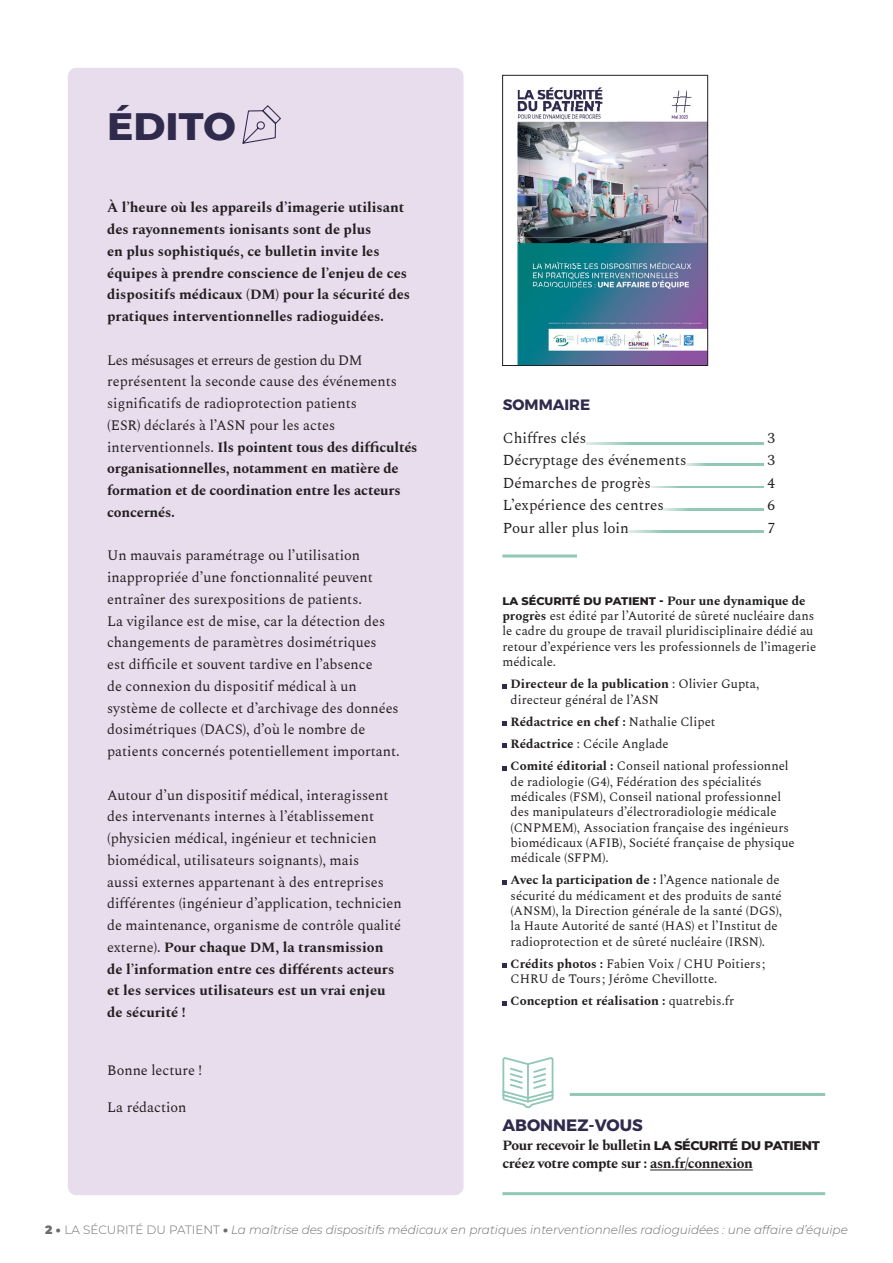
<style>
.page{position:relative;width:893px;height:1263px;background:#fff}
.page>*{position:absolute;margin:0;border:0;box-sizing:border-box;transform-origin:0 0}
.t1{font:800 39px "Montserrat";color:#302a4c}
.t2{font:700 16.5px "Montserrat";color:#302a4c}
.t3{font:15px "Spectral";color:#231f20}
.t4{font:700 15px "Montserrat";color:#302a4c}
.t5{font:14.25px/21.8px "Spectral";color:#231f20}
.t6{font:700 14.25px/21.8px "Spectral";color:#231f20}
.t7{font:700 14.25px/18px "Spectral";letter-spacing:-.03em;color:#231f20}
.t8{font:12.75px/15.3px "Spectral";color:#231f20}
.t9{font:700 12.75px "Spectral";color:#231f20}
.t10{font:italic 300 12px "Montserrat";color:#6c6d70}
.t11{font:800 11.25px "Montserrat";color:#231f20}
.s1{font-weight:700}
.s2{font-family:"Spectral";font-weight:700;font-size:12.75px}
.s3{font-weight:400}
.s4{font-family:"Montserrat";font-weight:800;font-size:12.75px}
.s5{font-weight:900;font-style:normal}
.s6{font-style:normal}
</style>
<div class="page">
<div style="left:68px;top:68px;width:395px;height:1127px;background:#e7dded;border-radius:9px"></div>
<hr style="left:650px;top:1169px;width:103px;height:1px;background:#231f20">
<hr style="left:502px;top:554px;width:75px;height:3px;background:#91c8b5">
<hr style="left:570px;top:1093px;width:255px;height:3px;background:#91c8b5">
<hr style="left:502px;top:1192px;width:323px;height:3px;background:#91c8b5">
<svg style="left:502px;top:1057px;width:52px;height:52px"></svg>
<svg style="left:242px;top:105px;width:39px;height:39px"></svg>
<svg style="left:586px;top:442px;width:178px;height:2px"></svg>
<svg style="left:686px;top:463px;width:78px;height:2px"></svg>
<svg style="left:651px;top:486px;width:113px;height:1px"></svg>
<svg style="left:664px;top:508px;width:100px;height:2px"></svg>
<svg style="left:629px;top:531px;width:135px;height:1px"></svg>
<svg style="left:502px;top:684px;width:5px;height:4px"></svg>
<svg style="left:502px;top:722px;width:5px;height:4px"></svg>
<svg style="left:502px;top:744px;width:5px;height:4px"></svg>
<svg style="left:502px;top:766px;width:5px;height:4px"></svg>
<svg style="left:502px;top:880px;width:5px;height:4px"></svg>
<svg style="left:502px;top:964px;width:5px;height:4px"></svg>
<svg style="left:502px;top:1001px;width:5px;height:4px"></svg>
<img style="left:618px;top:120px;width:91px;height:117px">
<img style="left:517px;top:87px;width:189px;height:37px">
<img style="left:517px;top:123px;width:1px;height:241px">
<img style="left:518px;top:198px;width:188px;height:39px">
<img style="left:519px;top:102px;width:80px;height:4px">
<img style="left:518px;top:120px;width:100px;height:79px">
<svg style="left:680px;top:91px;width:11px;height:11px"></svg>
<img style="left:518px;top:91px;width:114px;height:8px">
<img style="left:676px;top:103px;width:15px;height:3px">
<img style="left:519px;top:115px;width:112px;height:3px">
<svg style="left:518px;top:237px;width:188px;height:127px;background:#5988a0"></svg>
<img style="left:534px;top:261px;width:133px;height:1px">
<img style="left:534px;top:272px;width:53px;height:1px">
<div style="left:502px;top:75px;width:206px;height:291px;border:1px solid #231f20"></div>
<h1 class="t1" style="left:107px;top:97px;width:131px">ÉDITO</h1>
<p class="t6" style="left:107px;top:196px;width:304px">À l’heure où les appareils d’imagerie utilisant des rayonnements ionisants sont de plus<br>en plus sophistiqués, ce bulletin invite les équipes à prendre conscience de l’enjeu de ces dispositifs médicaux (DM) pour la sécurité des pratiques interventionnelles radioguidées.</p>
<p class="t5" style="left:107px;top:348px;width:312px">Les mésusages et erreurs de gestion du DM représentent la seconde cause des événements significatifs de radioprotection patients<br>(ESR) déclarés à l’ASN pour les actes interventionnels. <span class="s1">Ils pointent tous des difficultés organisationnelles, notamment en matière de formation et de coordination entre les acteurs concernés.</span></p>
<p class="t5" style="left:107px;top:544px;width:294px">Un mauvais paramétrage ou l’utilisation inappropriée d’une fonctionnalité peuvent entraîner des surexpositions de patients.<br>La vigilance est de mise, car la détection des changements de paramètres dosimétriques<br>est difficile et souvent tardive en l’absence<br>de connexion du dispositif médical à un système de collecte et d’archivage des données dosimétriques (DACS), d’où le nombre de patients concernés potentiellement important.</p>
<p class="t5" style="left:107px;top:783px;width:296px">Autour d’un dispositif médical, interagissent des intervenants internes à l’établissement (physicien médical, ingénieur et technicien biomédical, utilisateurs soignants), mais<br>aussi externes appartenant à des entreprises différentes (ingénieur d’application, technicien de maintenance, organisme de contrôle qualité externe). <span class="s1">Pour chaque DM, la transmission de l’information entre ces différents acteurs et les services utilisateurs est un vrai enjeu de sécurité !</span></p>
<p class="t5" style="left:107px;top:1058px;width:96px">Bonne lecture !</p>
<p class="t5" style="left:107px;top:1096px;width:81px">La rédaction</p>
<p class="t4" style="left:503px;top:393px;width:89px">SOMMAIRE</p>
<p class="t3" style="left:503px;top:427px;width:85px">Chiffres clés</p>
<p class="t3" style="left:767px;top:427px;width:9px">3</p>
<p class="t3" style="left:503px;top:449px;width:185px">Décryptage des événements</p>
<p class="t3" style="left:767px;top:449px;width:9px">3</p>
<p class="t3" style="left:503px;top:472px;width:150px">Démarches de progrès</p>
<p class="t3" style="left:768px;top:472px;width:9px">4</p>
<p class="t3" style="left:503px;top:494px;width:163px">L’expérience des centres</p>
<p class="t3" style="left:768px;top:494px;width:9px">6</p>
<p class="t3" style="left:503px;top:517px;width:128px">Pour aller plus loin</p>
<p class="t3" style="left:768px;top:517px;width:9px">7</p>
<p class="t11" style="left:502px;top:593px;width:305px">LA SÉCURITÉ DU PATIENT - <span class="s2">Pour une dynamique de</span></p>
<p class="t8" style="left:502px;top:607px;width:315px"><span class="s1">progrès</span> est édité par l’Autorité de sûreté nucléaire dans le cadre du groupe de travail pluridisciplinaire dédié au retour d’expérience vers les professionnels de l’imagerie médicale.</p>
<p class="t8" style="left:511px;top:675px;width:250px"><span class="s1">Directeur de la publication</span> : Olivier Gupta, directeur général de l’ASN</p>
<p class="t8" style="left:511px;top:710px;width:280px;line-height:22.2px"><span class="s1">Rédactrice en chef :</span> Nathalie Clipet<br><span class="s1">Rédactrice</span> : Cécile Anglade<br><span class="s1">Comité éditorial :</span> Conseil national professionnel</p>
<p class="t8" style="left:511px;top:773px;width:285px">de radiologie (G4), Fédération des spécialités médicales (FSM), Conseil national professionnel des manipulateurs d’électroradiologie médicale (CNPMEM), Association française des ingénieurs biomédicaux (AFIB), Société française de physique médicale (SFPM).</p>
<p class="t8" style="left:511px;top:872px;width:273px"><span class="s1">Avec la participation de :</span> l’Agence nationale de sécurité du médicament et des produits de santé (ANSM), la Direction générale de la santé (DGS), la Haute Autorité de santé (HAS) et l’Institut de radioprotection et de sûreté nucléaire (IRSN).</p>
<p class="t8" style="left:511px;top:955px;width:256px"><span class="s1">Crédits photos :</span> Fabien Voix / CHU Poitiers;<br>CHRU de Tours; Jérôme Chevillotte.</p>
<p class="t9" style="left:511px;top:992px;width:225px">Conception et réalisation : <span class="s3">quatrebis.fr</span></p>
<p class="t2" style="left:502px;top:1112px;width:142px">ABONNEZ-VOUS</p>
<p class="t7" style="left:502px;top:1135px;width:319px">Pour recevoir le bulletin <span class="s4">LA SÉCURITÉ DU PATIENT </span>créez votre compte sur : asn.fr/connexion</p>
<p class="t10" style="left:45px;top:1222px;width:804px"><span class="s5">2 •</span> <span class="s6">LA SÉCURITÉ DU PATIENT</span> <span class="s5">•</span> La maîtrise des dispositifs médicaux en pratiques interventionnelles radioguidées : une affaire d’équipe</p>
</div>
